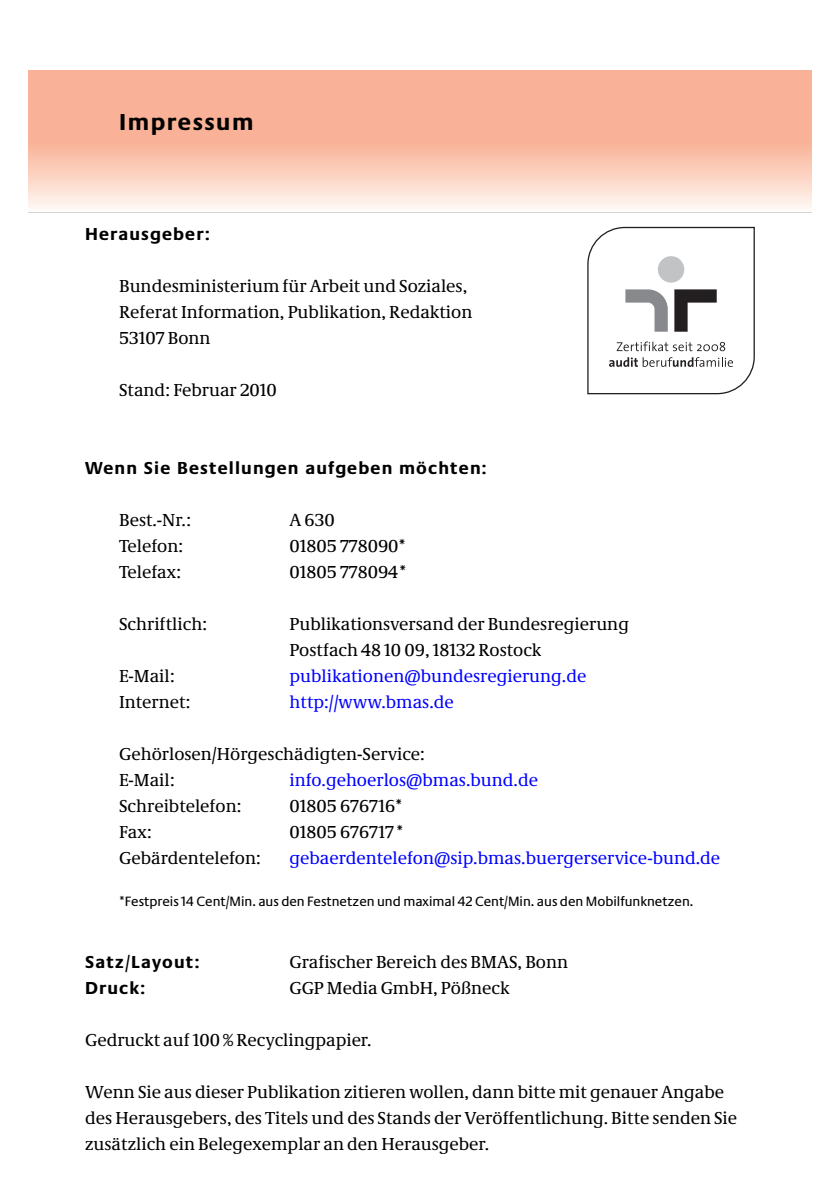
<style>
.page{position:relative;width:840px;height:1191px;background:#fff}
.page>*{position:absolute;margin:0;border:0;box-sizing:border-box;transform-origin:0 0}
.t1{font:700 24px "Neue Praxis";letter-spacing:.06em;color:#000}
.t2{font:18px/26px "Neue Demos";color:#000}
.t3{font:18px "Neue Demos";color:#00f}
.t4{font:700 18px "Neue Praxis";letter-spacing:.06em;color:#000}
.t5{font:14px "Neue Praxis";color:#000}
</style>
<div class="page">
<svg style="left:28px;top:71px;width:783px;height:142px;background:#fac3ae"></svg>
<svg style="left:587px;top:227px;width:167px;height:167px"></svg>
<h1 class="t1" style="left:119px;top:113px;width:136px">Im pres sum</h1>
<p class="t4" style="left:85px;top:227px;width:126px">He raus ge ber:</p>
<p class="t2" style="left:119px;top:274px;width:354px">Bun des mi nis te ri um für Ar beit und So zia les,<br>Re fe rat In for ma ti on, Pub li ka ti on, Re dak ti on<br>53107 Bonn</p>
<p class="t2" style="left:119px;top:378px;width:159px">Stand: Februar 2010</p>
<p class="t4" style="left:85px;top:461px;width:403px">Wenn Sie Be stel lun gen auf ge ben möch ten:</p>
<p class="t2" style="left:119px;top:508px;width:73px">Best.-Nr.:</p>
<p class="t2" style="left:289px;top:508px;width:47px">A 630</p>
<p class="t2" style="left:119px;top:534px;width:66px">Te le fon:</p>
<p class="t2" style="left:289px;top:534px;width:118px">01805 778090*</p>
<p class="t2" style="left:119px;top:560px;width:63px">Te le fax:</p>
<p class="t2" style="left:289px;top:560px;width:118px">01805 778094*</p>
<p class="t2" style="left:119px;top:612px;width:89px">Schrift lich:</p>
<p class="t2" style="left:289px;top:612px;width:341px">Publikationsversand der Bundesregierung<br>Postfach 48 10 09, 18132 Rostock</p>
<p class="t2" style="left:119px;top:664px;width:57px">E-Mail:</p>
<p class="t3" style="left:289px;top:669px;width:298px">publikationen@bundesregierung.de</p>
<p class="t2" style="left:119px;top:690px;width:73px">In ter net:</p>
<p class="t3" style="left:289px;top:695px;width:166px">http://www.bmas.de</p>
<p class="t2" style="left:119px;top:742px;width:307px">Ge hör lo sen/Hör ge schä dig ten-Ser vice:<br>E-Mail:</p>
<p class="t3" style="left:289px;top:773px;width:250px">info.ge ho er los@bmas.bund.de</p>
<p class="t2" style="left:119px;top:794px;width:124px">Schreib te le fon:</p>
<p class="t2" style="left:289px;top:794px;width:115px">01805 676716*</p>
<p class="t2" style="left:119px;top:820px;width:34px">Fax:</p>
<p class="t2" style="left:289px;top:820px;width:115px">01805 676717*</p>
<p class="t2" style="left:119px;top:846px;width:143px">Ge bär den te le fon:</p>
<p class="t3" style="left:289px;top:851px;width:432px">ge baer den te le fon@sip.bmas.bu er ger ser vi ce-bund.de</p>
<p class="t5" style="left:119px;top:896px;width:575px">*Festpreis 14 Cent/Min. aus den Festnetzen und maximal 42 Cent/Min. aus den Mobilfunknetzen.</p>
<p class="t4" style="left:85px;top:955px;width:116px">Satz/Lay out:</p>
<p class="t2" style="left:289px;top:950px;width:280px">Gra fi scher Be reich des BMAS, Bonn</p>
<p class="t4" style="left:85px;top:981px;width:62px">Druck:</p>
<p class="t2" style="left:289px;top:976px;width:221px">GGP Media GmbH, Pößneck</p>
<p class="t2" style="left:85px;top:1028px;width:288px">Gedruckt auf 100 % Recyclingpapier.</p>
<p class="t2" style="left:85px;top:1080px;width:653px">Wenn Sie aus die ser Pub li ka ti on zi tie ren wol len, dann bitte mit ge nau er An ga be des He raus ge bers, des Ti tels und des Stands der Ver öf fent li chung. Bitte sen den Sie zu sätz lich ein Be leg exemp lar an den He raus ge ber.</p>
</div>
